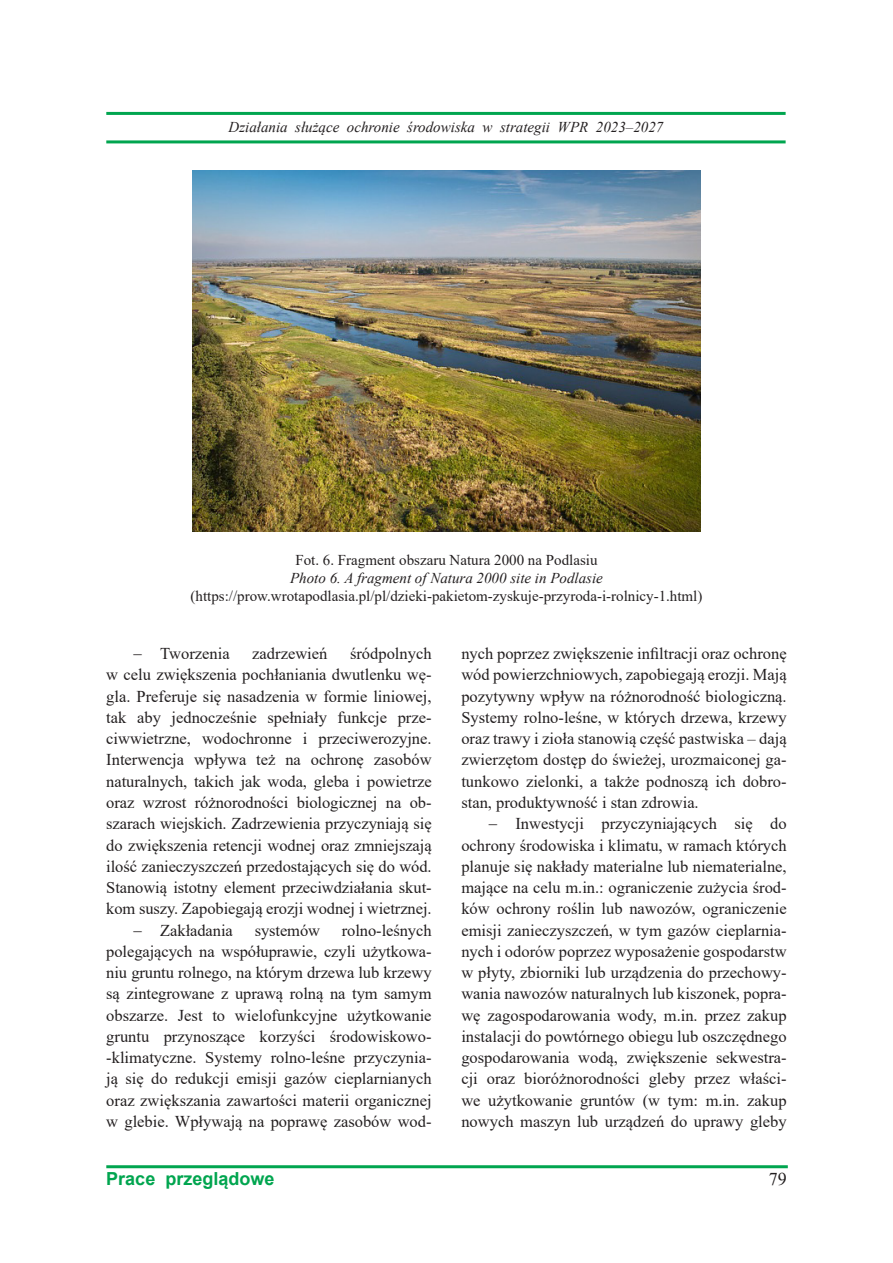
<style>
.page{position:relative;width:893px;height:1263px;background:#fff}
.page>*{position:absolute;margin:0;border:0;box-sizing:border-box;transform-origin:0 0}
.t1{font:700 18px "Arial";color:#00a54f}
.t2{font:18px "Times New Roman";color:#231f20}
.t3{font:16.5px/21.3px "Times New Roman";color:#231f20;text-align:justify}
.t4{font:15px "Times New Roman";color:#231f20}
.t5{font:italic 15px "Times New Roman";color:#231f20}
</style>
<div class="page">
<hr style="left:106px;top:112px;width:680px;height:3px;background:#00a54f">
<hr style="left:106px;top:140px;width:680px;height:3px;background:#00a54f">
<hr style="left:106px;top:1165px;width:682px;height:3px;background:#00a54f">
<img style="left:192px;top:170px;width:509px;height:361px">
<p class="t5" style="left:229px;top:117px;width:436px">Działania służące ochronie środowiska w strategii WPR 2023–2027</p>
<p class="t4" style="left:295px;top:549px;width:304px">Fot. 6. Fragment obszaru Natura 2000 na Podlasiu</p>
<p class="t5" style="left:290px;top:567px;width:314px">Photo 6. A fragment of Natura 2000 site in Podlasie</p>
<p class="t4" style="left:191px;top:585px;width:513px">(https://prow.wrotapodlasia.pl/pl/dzieki-pakietom-zyskuje-przyroda-i-rolnicy-1.html)</p>
<p class="t3" style="left:106px;top:642px;width:327px;text-indent:244px">śródpolnych w celu zwiększenia pochłaniania dwutlenku wę&shy;gla. Preferuje się nasadzenia w formie liniowej, tak aby jednocześnie spełniały funkcje prze&shy;ciwwietrzne, wodochronne i przeciwerozyjne.<br>Interwencja wpływa też na ochronę zasobów naturalnych, takich jak woda, gleba i powietrze oraz wzrost różnorodności biologicznej na ob&shy;szarach wiejskich. Zadrzewienia przyczyniają się do zwiększenia retencji wodnej oraz zmniejszają ilość zanieczyszczeń przedostających się do wód.<br>Stanowią istotny element przeciwdziałania skut&shy;kom suszy. Zapobiegają erozji wodnej i wietrznej.</p>
<p class="t3" style="left:133px;top:919px;width:101px">− Zakładania</p>
<p class="t3" style="left:255px;top:919px;width:67px">systemów</p>
<p class="t3" style="left:133px;top:642px;width:98px">− Tworzenia</p>
<p class="t3" style="left:252px;top:642px;width:77px">zadrzewień</p>
<p class="t3" style="left:106px;top:919px;width:327px;text-indent:236px">rolno-leśnych polegających na współuprawie, czyli użytkowa&shy;niu gruntu rolnego, na którym drzewa lub krzewy są zintegrowane z uprawą rolną na tym samym obszarze. Jest to wielofunkcyjne użytkowanie gruntu przynoszące korzyści środowiskowo--klimatyczne. Systemy rolno-leśne przyczynia&shy;ją się do redukcji emisji gazów cieplarnianych oraz zwiększania zawartości materii organicznej w glebie. Wpływają na poprawę zasobów wod-</p>
<p class="t3" style="left:461px;top:642px;width:327px">nych poprzez zwiększenie infiltracji oraz ochronę wód powierzchniowych, zapobiegają erozji. Mają pozytywny wpływ na różnorodność biologiczną.<br>Systemy rolno-leśne, w których drzewa, krzewy oraz trawy i zioła stanowią część pastwiska – dają zwierzętom dostęp do świeżej, urozmaiconej ga&shy;tunkowo zielonki, a także podnoszą ich dobro&shy;stan, produktywność i stan zdrowia.</p>
<p class="t3" style="left:461px;top:812px;width:327px;text-indent:27px">− Inwestycji przyczyniających się do ochrony środowiska i klimatu, w ramach których planuje się nakłady materialne lub niematerialne, mające na celu m.in.: ograniczenie zużycia środ&shy;ków ochrony roślin lub nawozów, ograniczenie emisji zanieczyszczeń, w tym gazów cieplarnia&shy;nych i odorów poprzez wyposażenie gospodarstw w płyty, zbiorniki lub urządzenia do przechowy&shy;wania nawozów naturalnych lub kiszonek, popra&shy;wę zagospodarowania wody, m.in. przez zakup instalacji do powtórnego obiegu lub oszczędnego gospodarowania wodą, zwiększenie sekwestra&shy;cji oraz bioróżnorodności gleby przez właści&shy;we użytkowanie gruntów (w tym: m.in. zakup nowych maszyn lub urządzeń do uprawy gleby</p>
<p class="t1" style="left:106px;top:1166px;width:170px">Prace przeglądowe</p>
<p class="t2" style="left:769px;top:1166px;width:19px">79</p>
</div>
